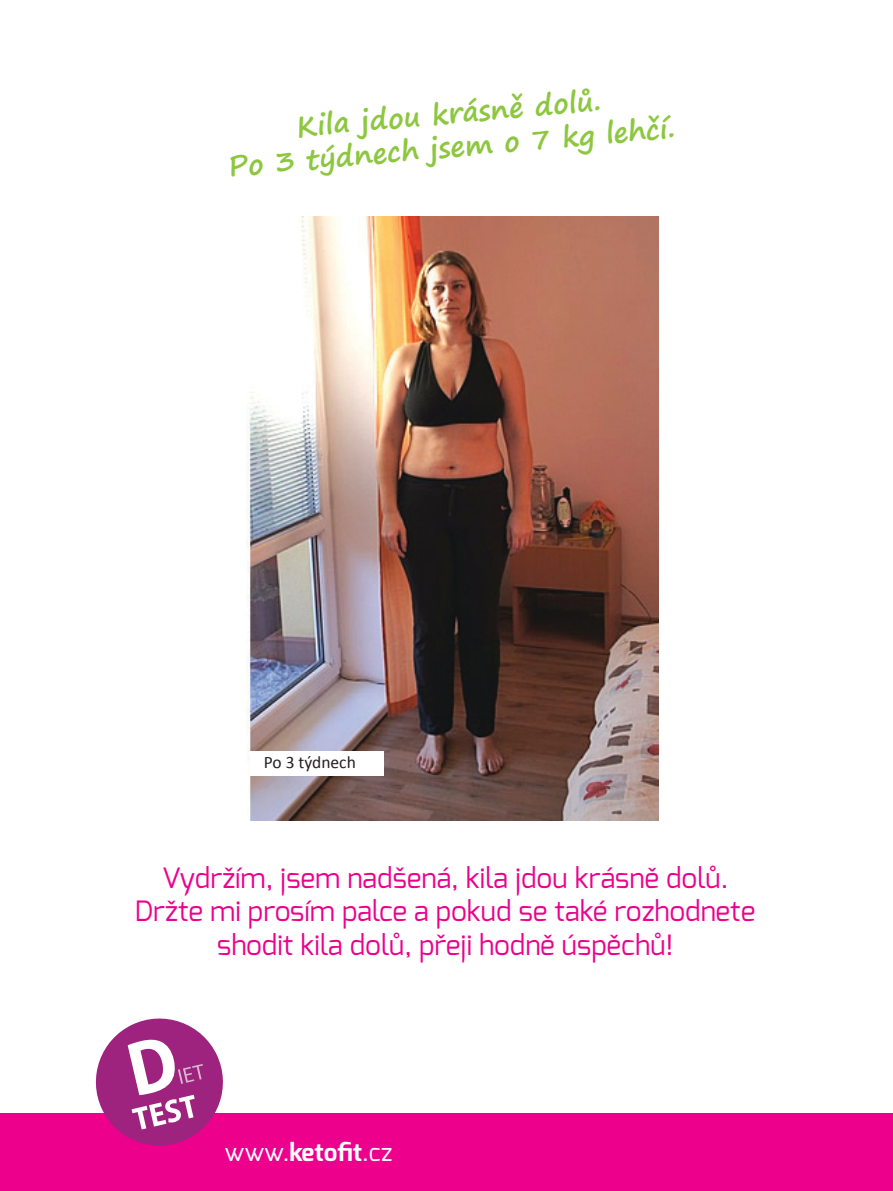
<style>
.page{position:relative;width:893px;height:1191px;background:#fff}
.page>*{position:absolute;margin:0;border:0;box-sizing:border-box;transform-origin:0 0}
.t1{font:28px "Exo";color:#ec008c}
.t2{font:700 28px "Segoe Print";color:#8dc73f}
.t3{font:24.5px "Exo";color:#fff}
.t4{font:17.5px "Calibri";color:#231f20}
.s1{font-weight:700}
</style>
<div class="page">
<div style="left:0;top:1112px;width:893px;height:79px;background:#ec008c"></div>
<svg style="left:87px;top:1018px;width:145px;height:128px"></svg>
<img style="left:246px;top:217px;width:412px;height:603px">
<div style="left:250px;top:751px;width:134px;height:25px;background:#fff"></div>
<p class="t2" style="left:294px;top:101px;width:307px;rotate:-5deg">Kila jdou krásně dolů.</p>
<p class="t2" style="left:226px;top:141px;width:449px;rotate:-5deg">Po 3 týdnech jsem o 7 kg lehčí.</p>
<p class="t4" style="left:264px;top:751px;width:93px">Po 3 týdnech</p>
<p class="t1" style="left:162px;top:859px;width:568px">Vydržím, jsem nadšená, kila jdou krásně dolů.</p>
<p class="t1" style="left:135px;top:893px;width:622px">Držte mi prosím palce a pokud se také rozhodnete</p>
<p class="t1" style="left:217px;top:926px;width:458px">shodit kila dolů, přeji hodně úspěchů!</p>
<p class="t3" style="left:225px;top:1136px;width:169px">www.<span class="s1">ketofit</span>.cz</p>
</div>
